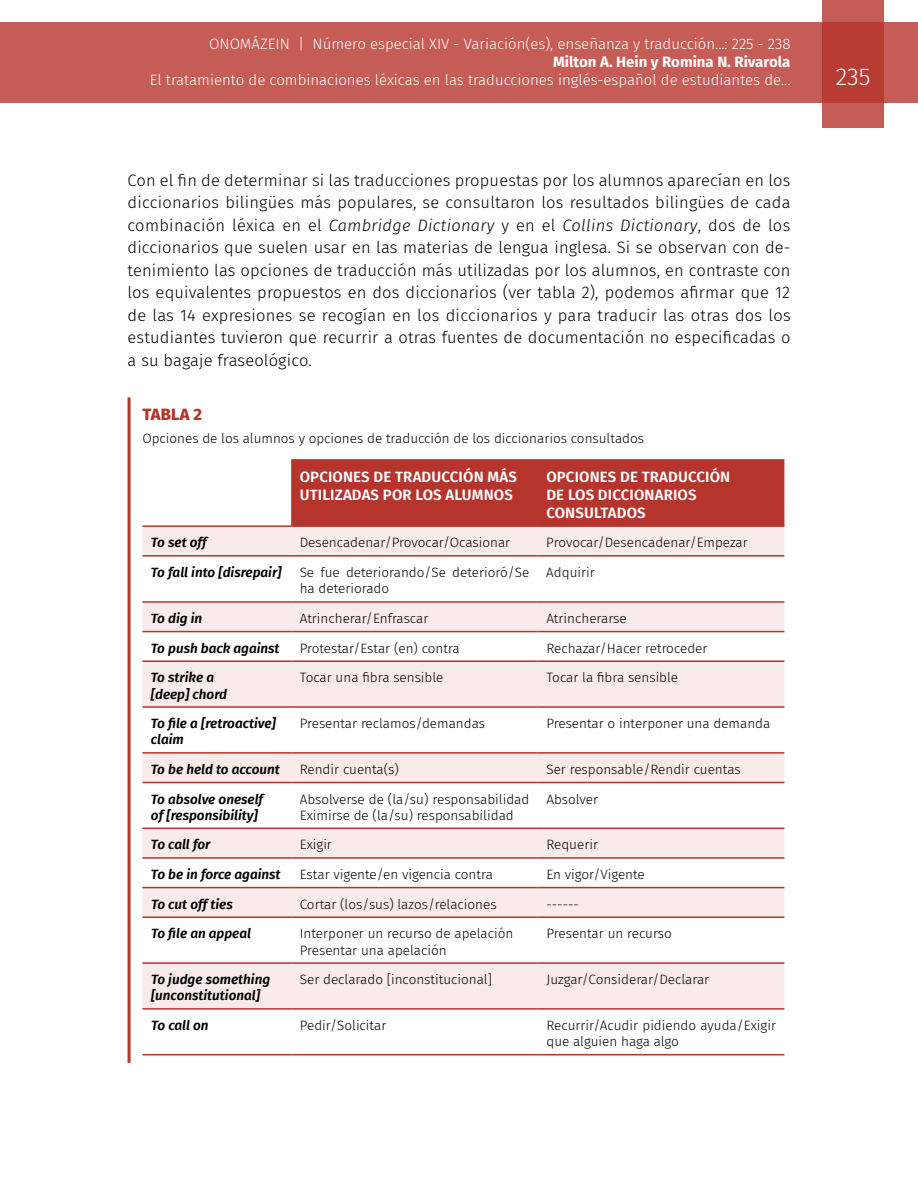
<style>
.page{position:relative;width:918px;height:1188px;background:#fff}
.page>*{position:absolute;margin:0;border:0;box-sizing:border-box;transform-origin:0 0}
.t1{font:300 24px "Fira Sans";color:#fff}
.t2{font:300 16.5px/22.5px "Fira Sans";letter-spacing:.01em;color:#000;text-align:justify}
.t3{font:800 16.5px "Fira Sans";letter-spacing:.01em;color:#b7342c}
.t4{font:300 15px "Fira Sans";color:#fff}
.t5{font:600 15px/18px "Fira Sans";letter-spacing:.01em;color:#fff}
.t6{font:700 15px "Fira Sans";color:#fff}
.t7{font:300 13.5px/16.2px "Fira Sans";color:#000}
.t8{font:italic 600 13.5px/16.2px "Fira Sans";color:#000}
.s1{font-style:italic}
</style>
<div class="page">
<div style="left:0;top:23px;width:918px;height:80px;background:#c55c56"></div>
<svg style="left:822px;top:0;width:62px;height:128px;background:#bd4740"></svg>
<hr style="left:128px;top:397px;width:3px;height:666px;background:#b7342c">
<div style="left:291px;top:459px;width:493px;height:66px;background:#b7342c"></div>
<svg style="left:142px;top:527px;width:642px;height:481px;fill:#f8ebea"></svg>
<hr style="left:142px;top:525px;width:149px;height:2px;background:#b7342c">
<hr style="left:291px;top:525px;width:247px;height:2px;background:#b7342c">
<hr style="left:538px;top:525px;width:246px;height:2px;background:#b7342c">
<hr style="left:142px;top:555px;width:149px;height:2px;background:#b7342c">
<hr style="left:291px;top:555px;width:247px;height:2px;background:#b7342c">
<hr style="left:538px;top:555px;width:246px;height:2px;background:#b7342c">
<hr style="left:142px;top:601px;width:149px;height:2px;background:#b7342c">
<hr style="left:291px;top:601px;width:247px;height:2px;background:#b7342c">
<hr style="left:538px;top:601px;width:246px;height:2px;background:#b7342c">
<hr style="left:142px;top:631px;width:149px;height:1px;background:#b7342c">
<hr style="left:291px;top:631px;width:247px;height:1px;background:#b7342c">
<hr style="left:538px;top:631px;width:246px;height:1px;background:#b7342c">
<hr style="left:142px;top:660px;width:149px;height:2px;background:#b7342c">
<hr style="left:291px;top:660px;width:247px;height:2px;background:#b7342c">
<hr style="left:538px;top:660px;width:246px;height:2px;background:#b7342c">
<hr style="left:142px;top:706px;width:149px;height:2px;background:#b7342c">
<hr style="left:291px;top:706px;width:247px;height:2px;background:#b7342c">
<hr style="left:538px;top:706px;width:246px;height:2px;background:#b7342c">
<hr style="left:142px;top:752px;width:149px;height:2px;background:#b7342c">
<hr style="left:291px;top:752px;width:247px;height:2px;background:#b7342c">
<hr style="left:538px;top:752px;width:246px;height:2px;background:#b7342c">
<hr style="left:142px;top:782px;width:149px;height:1px;background:#b7342c">
<hr style="left:291px;top:782px;width:247px;height:1px;background:#b7342c">
<hr style="left:538px;top:782px;width:246px;height:1px;background:#b7342c">
<hr style="left:142px;top:828px;width:149px;height:1px;background:#b7342c">
<hr style="left:291px;top:828px;width:247px;height:1px;background:#b7342c">
<hr style="left:538px;top:828px;width:246px;height:1px;background:#b7342c">
<hr style="left:142px;top:857px;width:149px;height:2px;background:#b7342c">
<hr style="left:291px;top:857px;width:247px;height:2px;background:#b7342c">
<hr style="left:538px;top:857px;width:246px;height:2px;background:#b7342c">
<hr style="left:142px;top:887px;width:149px;height:1px;background:#b7342c">
<hr style="left:291px;top:887px;width:247px;height:1px;background:#b7342c">
<hr style="left:538px;top:887px;width:246px;height:1px;background:#b7342c">
<hr style="left:142px;top:916px;width:149px;height:2px;background:#b7342c">
<hr style="left:291px;top:916px;width:247px;height:2px;background:#b7342c">
<hr style="left:538px;top:916px;width:246px;height:2px;background:#b7342c">
<hr style="left:142px;top:962px;width:149px;height:2px;background:#b7342c">
<hr style="left:291px;top:962px;width:247px;height:2px;background:#b7342c">
<hr style="left:538px;top:962px;width:246px;height:2px;background:#b7342c">
<hr style="left:142px;top:1008px;width:149px;height:2px;background:#b7342c">
<hr style="left:291px;top:1008px;width:247px;height:2px;background:#b7342c">
<hr style="left:538px;top:1008px;width:246px;height:2px;background:#b7342c">
<hr style="left:142px;top:1054px;width:149px;height:1px;background:#b7342c">
<hr style="left:291px;top:1054px;width:247px;height:1px;background:#b7342c">
<hr style="left:538px;top:1054px;width:246px;height:1px;background:#b7342c">
<p class="t4" style="left:209px;top:34px;width:583px">ONOMÁZEIN | Número especial XIV - Variación(es), enseñanza y traducción...: 225 - 238</p>
<p class="t6" style="left:553px;top:50px;width:239px">Milton A. Hein y Romina N. Rivarola</p>
<p class="t4" style="left:150px;top:70px;width:642px">El tratamiento de combinaciones léxicas en las traducciones inglés-español de estudiantes de...</p>
<h1 class="t1" style="left:836px;top:60px;width:36px">235</h1>
<p class="t2" style="left:128px;top:168px;width:665px">Con el fin de determinar si las traducciones propuestas por los alumnos aparecían en los diccionarios bilingües más populares, se consultaron los resultados bilingües de cada combinación léxica en el <span class="s1">Cambridge Dictionary</span> y en el <span class="s1">Collins Dictionary</span>, dos de los diccionarios que suelen usar en las materias de lengua inglesa. Si se observan con de&shy;tenimiento las opciones de traducción más utilizadas por los alumnos, en contraste con los equivalentes propuestos en dos diccionarios (ver tabla 2), podemos afirmar que 12 de las 14 expresiones se recogían en los diccionarios y para traducir las otras dos los estudiantes tuvieron que recurrir a otras fuentes de documentación no especificadas o a su bagaje fraseológico.</p>
<p class="t3" style="left:142px;top:400px;width:61px">TABLA 2</p>
<p class="t7" style="left:142px;top:430px;width:503px">Opciones de los alumnos y opciones de traducción de los diccionarios consultados</p>
<p class="t5" style="left:300px;top:467px;width:219px">OPCIONES DE TRADUCCIÓN MÁS<br>UTILIZADAS POR LOS ALUMNOS</p>
<p class="t5" style="left:546px;top:467px;width:185px">OPCIONES DE TRADUCCIÓN<br>DE LOS DICCIONARIOS<br>CONSULTADOS</p>
<p class="t8" style="left:151px;top:534px;width:57px">To set off</p>
<p class="t7" style="left:300px;top:534px;width:212px">Desencadenar/Provocar/Ocasionar</p>
<p class="t7" style="left:546px;top:534px;width:203px">Provocar/Desencadenar/Empezar</p>
<p class="t8" style="left:151px;top:563px;width:132px">To fall into [disrepair]</p>
<p class="t7" style="left:300px;top:564px;width:231px">Se fue deteriorando/Se deterioró/Se ha deteriorado</p>
<p class="t7" style="left:546px;top:564px;width:50px">Adquirir</p>
<p class="t8" style="left:151px;top:609px;width:53px">To dig in</p>
<p class="t7" style="left:300px;top:610px;width:130px">Atrincherar/Enfrascar</p>
<p class="t7" style="left:546px;top:610px;width:82px">Atrincherarse</p>
<p class="t8" style="left:151px;top:639px;width:130px">To push back against</p>
<p class="t7" style="left:300px;top:640px;width:162px">Protestar/Estar (en) contra</p>
<p class="t7" style="left:546px;top:640px;width:163px">Rechazar/Hacer retroceder</p>
<p class="t8" style="left:151px;top:669px;width:78px">To strike a [deep] chord</p>
<p class="t7" style="left:300px;top:669px;width:145px">Tocar una fibra sensible</p>
<p class="t7" style="left:546px;top:669px;width:133px">Tocar la fibra sensible</p>
<p class="t8" style="left:151px;top:715px;width:126px">To file a [retroactive] claim</p>
<p class="t7" style="left:300px;top:715px;width:187px">Presentar reclamos/demandas</p>
<p class="t7" style="left:546px;top:715px;width:226px">Presentar o interponer una demanda</p>
<p class="t8" style="left:151px;top:760px;width:130px">To be held to account</p>
<p class="t7" style="left:300px;top:761px;width:101px">Rendir cuenta(s)</p>
<p class="t7" style="left:546px;top:761px;width:196px">Ser responsable/Rendir cuentas</p>
<p class="t8" style="left:151px;top:790px;width:114px">To absolve oneself of [responsibility]</p>
<p class="t7" style="left:300px;top:791px;width:231px">Absolverse de (la/su) responsabilidad<br>Eximirse de (la/su) responsabilidad</p>
<p class="t7" style="left:546px;top:791px;width:53px">Absolver</p>
<p class="t8" style="left:151px;top:836px;width:61px">To call for</p>
<p class="t7" style="left:300px;top:837px;width:34px">Exigir</p>
<p class="t7" style="left:546px;top:837px;width:53px">Requerir</p>
<p class="t8" style="left:151px;top:865px;width:131px">To be in force against</p>
<p class="t7" style="left:300px;top:866px;width:195px">Estar vigente/en vigencia contra</p>
<p class="t7" style="left:546px;top:866px;width:100px">En vigor/Vigente</p>
<p class="t8" style="left:151px;top:895px;width:83px">To cut off ties</p>
<p class="t7" style="left:300px;top:896px;width:198px">Cortar (los/sus) lazos/relaciones</p>
<p class="t7" style="left:546px;top:896px;width:34px">------</p>
<p class="t8" style="left:151px;top:925px;width:101px">To file an appeal</p>
<p class="t7" style="left:300px;top:925px;width:215px">Interponer un recurso de apelación<br>Presentar una apelación</p>
<p class="t7" style="left:546px;top:925px;width:127px">Presentar un recurso</p>
<p class="t8" style="left:151px;top:971px;width:121px">To judge something [unconstitutional]</p>
<p class="t7" style="left:300px;top:971px;width:194px">Ser declarado [inconstitucional]</p>
<p class="t7" style="left:546px;top:971px;width:164px">Juzgar/Considerar/Declarar</p>
<p class="t8" style="left:151px;top:1016px;width:59px">To call on</p>
<p class="t7" style="left:300px;top:1017px;width:88px">Pedir/Solicitar</p>
<p class="t7" style="left:546px;top:1017px;width:231px">Recurrir/Acudir pidiendo ayuda/Exigir que alguien haga algo</p>
</div>
